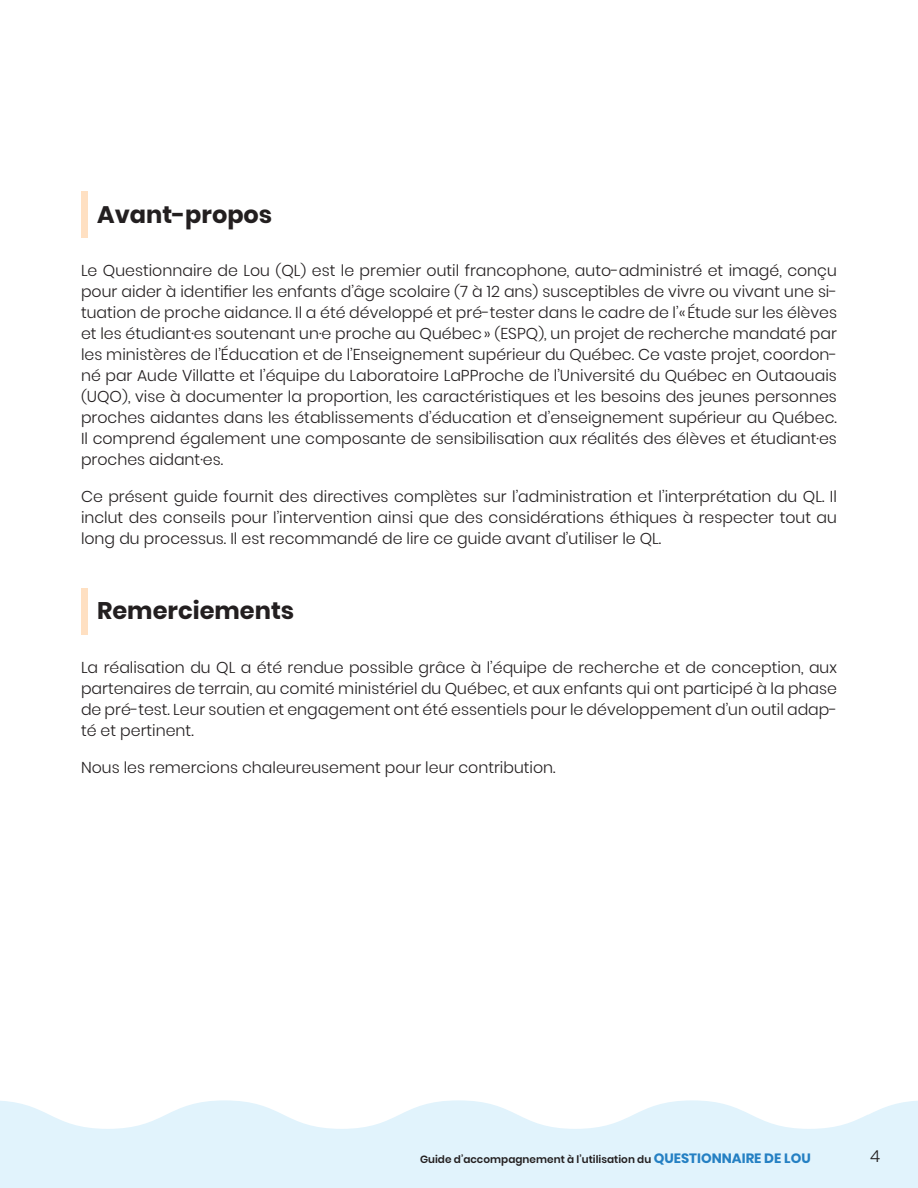
<style>
.page{position:relative;width:918px;height:1188px;background:#fff}
.page>*{position:absolute;margin:0;border:0;box-sizing:border-box;transform-origin:0 0}
.Sous-titre_1{font:700 24px "Poppins";color:#231f20}
.t1{font:300 16.5px "Poppins";color:#231f20}
.texte_courant{font:300 15.75px/21px "Poppins";color:#231f20;text-align:justify}
.t2{font:600 10.5px "Poppins";color:#231f20}
.s1{font-size:13.35px}
.s2{font-weight:700;font-size:13.5px;color:#2580c3}
</style>
<div class="page">
<svg style="left:0;top:1100px;width:918px;height:88px;fill:#e1f3fc"></svg>
<div style="left:81px;top:191px;width:6px;height:46px;background:#ffe0c2"></div>
<div style="left:81px;top:588px;width:6px;height:47px;background:#ffe0c2"></div>
<p class="Sous-titre_1" style="left:97px;top:200px;width:177px">Avant-propos</p>
<p class="texte_courant" style="left:81px;top:260px;width:758px">Le Questionnaire de Lou <span class="s1">(</span>QL<span class="s1">)</span> est le premier outil francophone, auto-administré et imagé, conçu pour aider à identifier les enfants d’âge scolaire <span class="s1">(</span>7 à 12 ans<span class="s1">)</span> susceptibles de vivre ou vivant une si&shy;tuation de proche aidance. Il a été développé et pré-tester dans le cadre de l’«Étude sur les élèves et les étudiant·es soutenant un·e proche au Québec» <span class="s1">(</span>ESPQ<span class="s1">)</span>, un projet de recherche mandaté par les ministères de l’Éducation et de l’Enseignement supérieur du Québec. Ce vaste projet, coordon&shy;né par Aude Villatte et l’équipe du Laboratoire LaPProche de l’Université du Québec en Outaouais <span class="s1">(</span>UQO<span class="s1">)</span>, vise à documenter la proportion, les caractéristiques et les besoins des jeunes personnes proches aidantes dans les établissements d’éducation et d’enseignement supérieur au Québec.<br>Il comprend également une composante de sensibilisation aux réalités des élèves et étudiant·es proches aidant·es.</p>
<p class="texte_courant" style="left:81px;top:486px;width:758px">Ce présent guide fournit des directives complètes sur l’administration et l’interprétation du QL. Il inclut des conseils pour l’intervention ainsi que des considérations éthiques à respecter tout au long du processus. Il est recommandé de lire ce guide avant d’utiliser le QL.</p>
<p class="Sous-titre_1" style="left:97px;top:597px;width:199px">Remerciements</p>
<p class="texte_courant" style="left:81px;top:657px;width:758px">La réalisation du QL a été rendue possible grâce à l’équipe de recherche et de conception, aux partenaires de terrain, au comité ministériel du Québec, et aux enfants qui ont participé à la phase de pré-test. Leur soutien et engagement ont été essentiels pour le développement d’un outil adap&shy;té et pertinent.</p>
<p class="texte_courant" style="left:81px;top:757px;width:476px">Nous les remercions chaleureusement pour leur contribution.</p>
<p class="t2" style="left:420px;top:1154px;width:392px">Guide d’accompagnement à l’utilisation du <span class="s2">QUESTIONNAIRE DE LOU</span></p>
<p class="t1" style="left:870px;top:1147px;width:12px">4</p>
</div>
